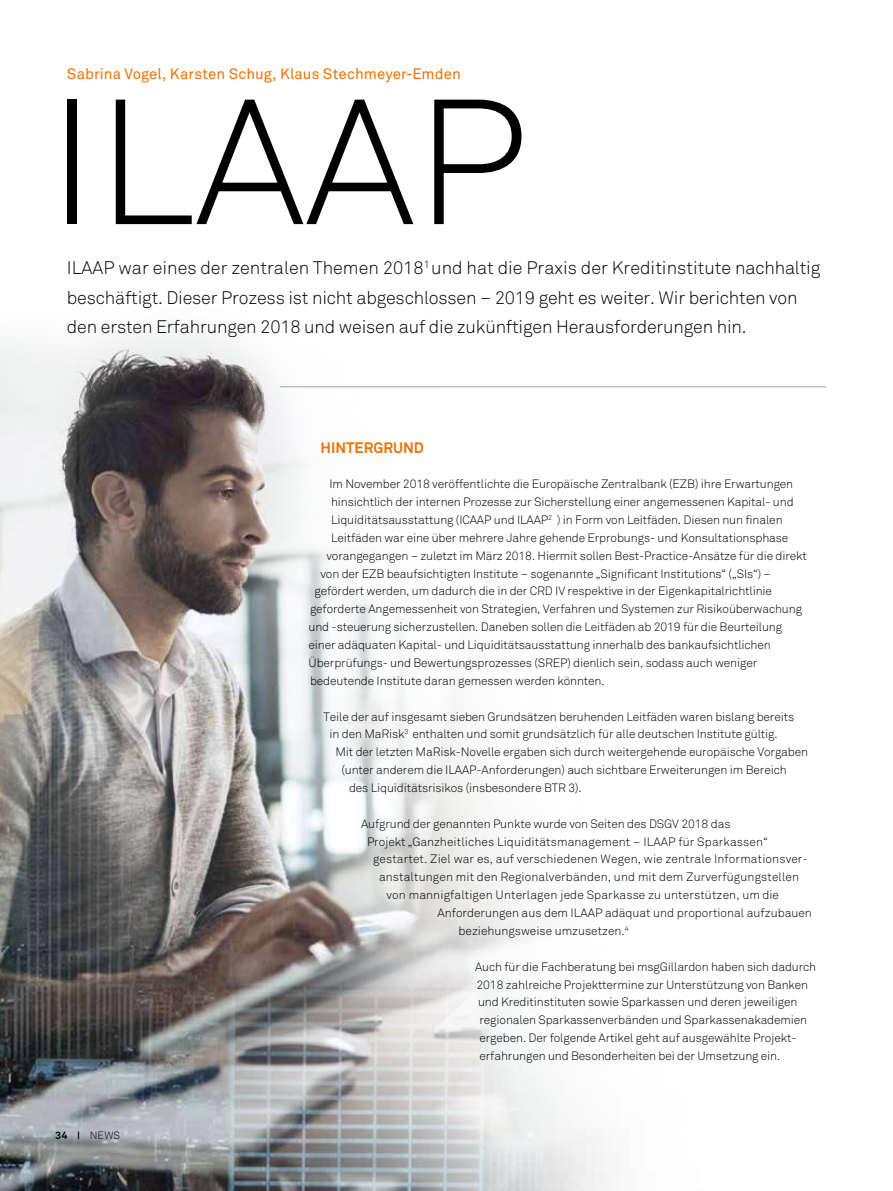
<style>
.page{position:relative;width:893px;height:1191px;background:#fff}
.page>*{position:absolute;margin:0;border:0;box-sizing:border-box;transform-origin:0 0}
.t1{font:300 175.5px "Akkurat Std";color:#000}
.t2{font:300 18px/29.7px "Akkurat Std";letter-spacing:-.01em;color:#000}
.t3{font:15px "Akkurat Std";letter-spacing:.005em;color:#ee7203}
.t4{font:700 15px "Akkurat Std";color:#ee7203}
.t5{font:300 12px/17.9px "Akkurat Std";letter-spacing:-.01em;color:#000}
.t6{font:300 12px "Akkurat Std";letter-spacing:.01em;color:#000}
.t7{font:300 10.5px "Akkurat Std";color:#000}
.s1{font-weight:700}
.s2{font-weight:400}
</style>
<div class="page">
<img style="left:0;top:333px;width:826px;height:858px">
<hr style="left:280px;top:386px;width:546px;height:1px;background:#000">
<p class="t3" style="left:67px;top:65px;width:395px">Sabrina Vogel, Karsten Schug, Klaus Stechmeyer-Emden</p>
<h1 class="t1" style="left:48px;top:59px;width:480px">ILAAP</h1>
<p class="t2" style="left:67px;top:253px;width:755px">ILAAP war eines der zentralen Themen 2018<sup>1</sup>und hat die Praxis der Kreditinstitute nachhaltig beschäftigt. Dieser Prozess ist nicht abgeschlossen – 2019 geht es weiter. Wir berichten von den ersten Erfahrungen 2018 und weisen auf die zukünftigen Herausforderungen hin.</p>
<p class="t7" style="left:55px;top:1129px;width:66px"><span class="s1">34</span> <span class="s2">I</span> NEWS</p>
<p class="t4" style="left:321px;top:438px;width:105px">HINTERGRUND</p>
<p class="t5" style="left:329px;top:475px;width:465px">Im November 2018 veröffentlichte die Europäische Zentralbank (EZB) ihre Erwartungen</p>
<p class="t5" style="left:331px;top:493px;width:464px">hinsichtlich der internen Prozesse zur Sicherstellung einer angemessenen Kapital- und</p>
<p class="t5" style="left:331px;top:511px;width:453px">Liquiditätsausstattung (ICAAP und ILAAP<sup>2</sup> ) in Form von Leitfäden. Diesen nun finalen</p>
<p class="t5" style="left:331px;top:529px;width:459px">Leitfäden war eine über mehrere Jahre gehende Erprobungs- und Konsultationsphase</p>
<p class="t5" style="left:326px;top:546px;width:482px">vorangegangen – zuletzt im März 2018. Hiermit sollen Best-Practice-Ansätze für die direkt</p>
<p class="t5" style="left:320px;top:564px;width:452px">von der EZB beaufsichtigten Institute – sogenannte „Significant Institutions“ („SIs“) –</p>
<p class="t5" style="left:314px;top:582px;width:459px">gefördert werden, um dadurch die in der CRD IV respektive in der Eigenkapitalrichtlinie</p>
<p class="t5" style="left:310px;top:600px;width:494px">geforderte Angemessenheit von Strategien, Verfahren und Systemen zur Risikoüberwachung</p>
<p class="t5" style="left:308px;top:618px;width:475px">und -steuerung sicherzustellen. Daneben sollen die Leitfäden ab 2019 für die Beurteilung</p>
<p class="t5" style="left:308px;top:636px;width:464px">einer adäquaten Kapital- und Liquiditätsausstattung innerhalb des bankaufsichtlichen</p>
<p class="t5" style="left:308px;top:654px;width:450px">Überprüfungs- und Bewertungsprozesses (SREP) dienlich sein, sodass auch weniger</p>
<p class="t5" style="left:310px;top:671px;width:296px">bedeutende Institute daran gemessen werden könnten.</p>
<p class="t5" style="left:323px;top:707px;width:472px">Teile der auf insgesamt sieben Grundsätzen beruhenden Leitfäden waren bislang bereits</p>
<p class="t5" style="left:329px;top:725px;width:450px">in den MaRisk<sup>3</sup> enthalten und somit grundsätzlich für alle deutschen Institute gültig.</p>
<p class="t5" style="left:335px;top:743px;width:474px">Mit der letzten MaRisk-Novelle ergaben sich durch weitergehende europäische Vorgaben</p>
<p class="t5" style="left:341px;top:761px;width:447px">(unter anderem die ILAAP-Anforderungen) auch sichtbare Erweiterungen im Bereich</p>
<p class="t5" style="left:349px;top:779px;width:234px">des Liquiditätsrisikos (insbesondere BTR 3).</p>
<p class="t5" style="left:361px;top:814px;width:371px">Aufgrund der genannten Punkte wurde von Seiten des DSGV 2018 das</p>
<p class="t6" style="left:367px;top:834px;width:402px">Projekt „Ganzheitliches Liquiditätsmanagement – ILAAP für Sparkassen“</p>
<p class="t6" style="left:373px;top:852px;width:436px">gestartet. Ziel war es, auf verschiedenen Wegen, wie zentrale Informationsver-</p>
<p class="t6" style="left:379px;top:870px;width:422px">anstaltungen mit den Regionalverbänden, und mit dem Zurverfügungstellen</p>
<p class="t6" style="left:386px;top:888px;width:394px">von mannigfaltigen Unterlagen jede Sparkasse zu unterstützen, um die</p>
<p class="t5" style="left:437px;top:904px;width:376px">Anforderungen aus dem ILAAP adäquat und proportional aufzubauen</p>
<p class="t5" style="left:458px;top:921px;width:172px">beziehungsweise umzusetzen.<sup>4</sup></p>
<p class="t5" style="left:475px;top:957px;width:343px">Auch für die Fachberatung bei msgGillardon haben sich dadurch 2018 zahlreiche Projekttermine zur Unterstützung von Banken und Kreditinstituten sowie Sparkassen und deren jeweiligen regionalen Sparkassenverbänden und Sparkassenakademien ergeben. Der folgende Artikel geht auf ausgewählte Projekt&shy;erfahrungen und Besonderheiten bei der Umsetzung ein.</p>
</div>
